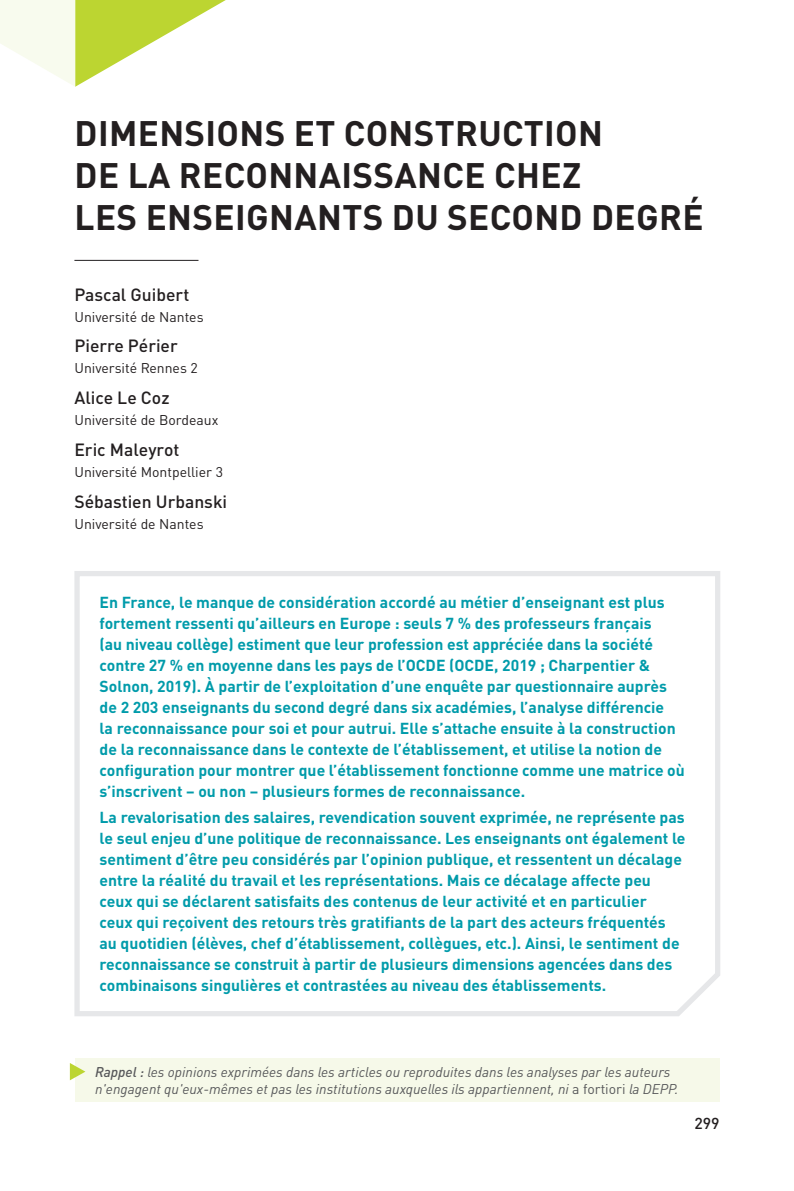
<style>
.page{position:relative;width:794px;height:1191px;background:#fff}
.page>*{position:absolute;margin:0;border:0;box-sizing:border-box;transform-origin:0 0}
.Niveau_0{font:700 35px/42px "DINOT";letter-spacing:.01em;color:#231f20}
.Auteur__nom{font:500 17.5px "DINOT";color:#231f20}
.Auteur_num_1_nom{font:500 17.5px "DINOT";color:#231f20}
.Chapô{font:700 15.75px/21px "DINOT";color:#009baa}
.t1{font:500 15.75px "DINOT";color:#231f20}
.Niveau_2{font:italic 14px/16.8px "DINOT";color:#57585a}
.Auteur__pro{font:14px "DINOT";color:#231f20}
.s1{font-weight:500}
.s2{font-style:normal}
</style>
<div class="page">
<svg style="left:74px;top:571px;width:646px;height:445px"></svg>
<hr style="left:74px;top:260px;width:124px;height:1px;background:#231f20">
<div style="left:75px;top:1058px;width:644px;height:43px;background:#f6f9e9"></div>
<svg style="left:70px;top:1063px;width:15px;height:17px"></svg>
<svg style="left:0;top:0;width:226px;height:87px"></svg>
<p class="Niveau_0" style="left:75px;top:111px;width:630px">DIMENSIONS ET CONSTRUCTION<br>DE LA RECONNAISSANCE CHEZ<br>LES ENSEIGNANTS DU SECOND DEGRÉ</p>
<p class="Auteur_num_1_nom" style="left:74px;top:283px;width:116px">Pascal Guibert</p>
<p class="Auteur__pro" style="left:74px;top:308px;width:131px">Université de Nantes</p>
<p class="Auteur__nom" style="left:74px;top:335px;width:105px">Pierre Périer</p>
<p class="Auteur__pro" style="left:74px;top:360px;width:125px">Université Rennes 2</p>
<p class="Auteur__nom" style="left:74px;top:387px;width:97px">Alice Le Coz</p>
<p class="Auteur__pro" style="left:74px;top:411px;width:145px">Université de Bordeaux</p>
<p class="Auteur__nom" style="left:74px;top:439px;width:107px">Eric Maleyrot</p>
<p class="Auteur__pro" style="left:74px;top:463px;width:150px">Université Montpellier 3</p>
<p class="Auteur__nom" style="left:74px;top:491px;width:154px">Sébastien Urbanski</p>
<p class="Auteur__pro" style="left:74px;top:515px;width:131px">Université de Nantes</p>
<p class="Chapô" style="left:100px;top:591px;width:587px">En France, le manque de considération accordé au métier d’enseignant est plus fortement ressenti qu’ailleurs en Europe : seuls 7 % des professeurs français<br>(au niveau collège) estiment que leur profession est appréciée dans la société contre 27 % en moyenne dans les pays de l’OCDE (OCDE, 2019 ; Charpentier &amp; Solnon, 2019). À partir de l’exploitation d’une enquête par questionnaire auprès de 2 203 enseignants du second degré dans six académies, l’analyse différencie<br>la reconnaissance pour soi et pour autrui. Elle s’attache ensuite à la construction de la reconnaissance dans le contexte de l’établissement, et utilise la notion de configuration pour montrer que l’établissement fonctionne comme une matrice où s’inscrivent – ou non – plusieurs formes de reconnaissance.</p>
<p class="Chapô" style="left:100px;top:806px;width:587px">La revalorisation des salaires, revendication souvent exprimée, ne représente pas le seul enjeu d’une politique de reconnaissance. Les enseignants ont également le sentiment d’être peu considérés par l’opinion publique, et ressentent un décalage entre la réalité du travail et les représentations. Mais ce décalage affecte peu ceux qui se déclarent satisfaits des contenus de leur activité et en particulier<br>ceux qui reçoivent des retours très gratifiants de la part des acteurs fréquentés au quotidien (élèves, chef d’établissement, collègues, etc.). Ainsi, le sentiment de reconnaissance se construit à partir de plusieurs dimensions agencées dans des combinaisons singulières et contrastées au niveau des établissements.</p>
<p class="Niveau_2" style="left:95px;top:1063px;width:585px"><span class="s1">Rappel :</span> les opinions exprimées dans les articles ou reproduites dans les analyses par les auteurs n'engagent qu'eux-mêmes et pas les institutions auxquelles ils appartiennent, ni <span class="s2">a fortiori</span> la DEPP.</p>
<p class="t1" style="left:694px;top:1112px;width:27px">299</p>
</div>
